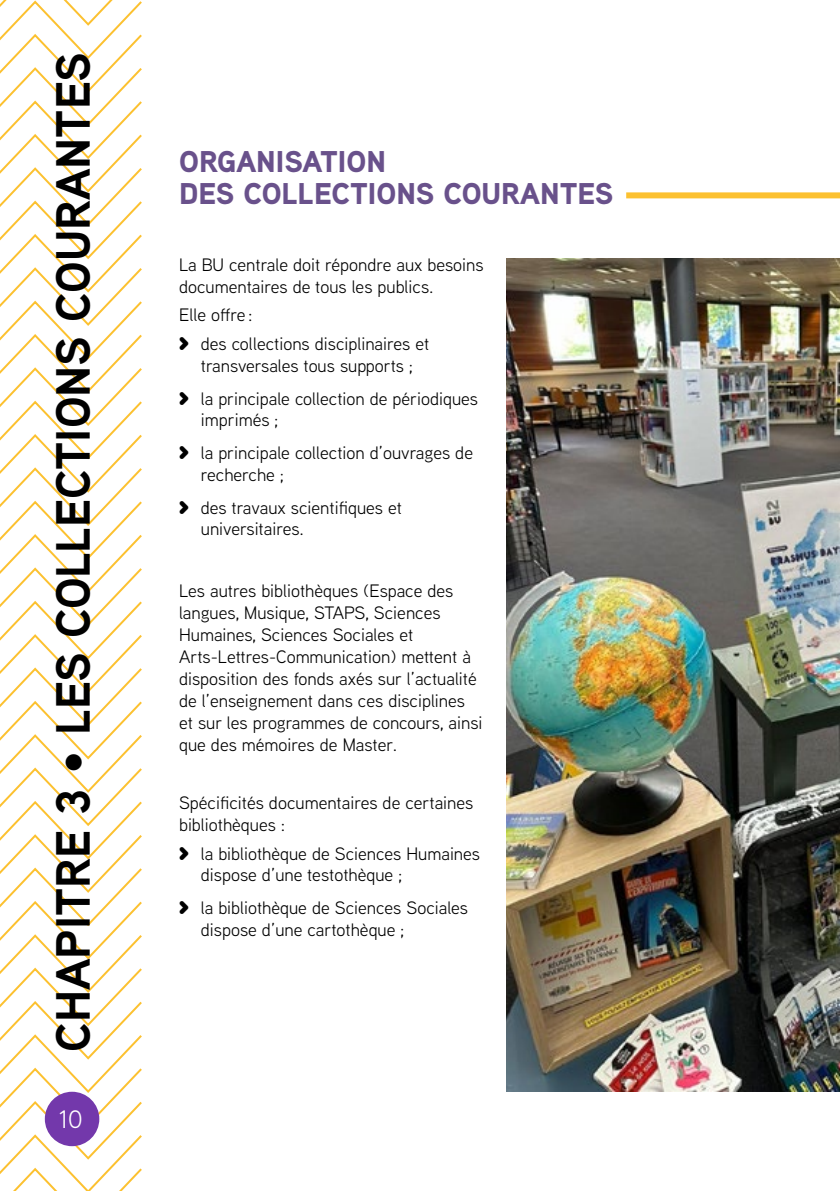
<style>
.page{position:relative;width:840px;height:1191px;background:#fff}
.page>*{position:absolute;margin:0;border:0;box-sizing:border-box;transform-origin:0 0}
.t1{font:700 48px "Aaux Next";color:#000}
.t2{font:900 30px/32px "Aaux Next";color:#69518b}
.t3{font:25.2px "Aaux Next";color:#fff}
.t4{font:18px/22px "Aaux Next";color:#000}
.s1{font-family:"Pochoir Pleine"}
</style>
<div class="page">
<svg style="left:0;top:0;width:142px;height:1191px"></svg>
<div style="left:45px;top:1091px;width:54px;height:55px;background:#7338ab;border-radius:50%"></div>
<div style="left:626px;top:192px;width:213px;height:6px;background:#fcc130"></div>
<img style="left:506px;top:258px;width:333px;height:833px">
<h1 class="t1" style="left:39px;top:1051px;width:1000px;rotate:-90deg">CHAPITRE 3 • LES COLLECTIONS COURANTES</h1>
<h3 class="t3" style="left:59px;top:1102px;width:25px">10</h3>
<h2 class="t2" style="left:179px;top:145px;width:435px">ORGANISATION<br>DES COLLECTIONS COURANTES</h2>
<p class="t4" style="left:179px;top:253px;width:306px">La BU centrale doit répondre aux besoins documentaires de tous les publics.</p>
<p class="t4" style="left:179px;top:300px;width:251px;line-height:28.6px">Elle offre :<br><span class="s1">&gt;</span> des collections disciplinaires et</p>
<p class="t4" style="left:179px;top:348px;width:300px;line-height:33px;text-indent:22px">transversales tous supports ;<br><span class="s1">&gt;</span> la principale collection de périodiques</p>
<p class="t4" style="left:179px;top:403px;width:295px;line-height:33px;text-indent:22px">imprimés ;<br><span class="s1">&gt;</span> la principale collection d’ouvrages de</p>
<p class="t4" style="left:179px;top:457px;width:224px;line-height:33px;text-indent:22px">recherche ;<br><span class="s1">&gt;</span> des travaux scientifiques et</p>
<p class="t4" style="left:201px;top:517px;width:105px">universitaires.</p>
<p class="t4" style="left:179px;top:579px;width:305px">Les autres bibliothèques (Espace des langues, Musique, STAPS, Sciences Humaines, Sciences Sociales et Arts-Lettres-Communication) mettent à disposition des fonds axés sur l’actualité de l’enseignement dans ces disciplines et sur les programmes de concours, ainsi que des mémoires de Master.</p>
<p class="t4" style="left:179px;top:791px;width:295px">Spécificités documentaires de certaines bibliothèques :</p>
<p class="t4" style="left:201px;top:842px;width:280px;text-indent:-22px"><span class="s1">&gt;</span> la bibliothèque de Sciences Humaines dispose d’une testothèque ;</p>
<p class="t4" style="left:201px;top:896px;width:268px;text-indent:-22px"><span class="s1">&gt;</span> la bibliothèque de Sciences Sociales dispose d’une cartothèque ;</p>
</div>
